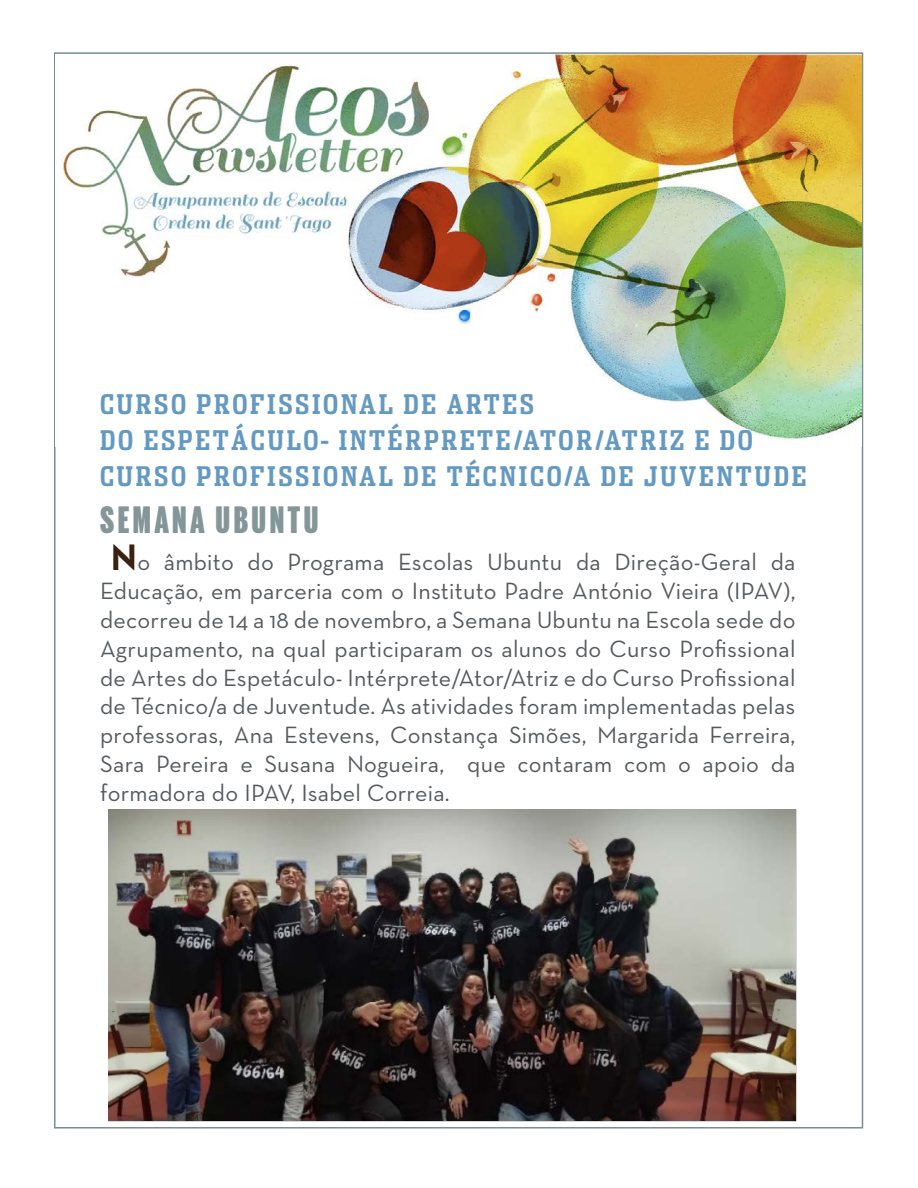
<style>
.page{position:relative;width:918px;height:1188px;background:#fff}
.page>*{position:absolute;margin:0;border:0;box-sizing:border-box;transform-origin:0 0}
.t1{font:900 36px "Benton Sans Extra Comp";letter-spacing:.1em;color:#849698}
.t2{font:700 27px/36px "Dispatch Comp Tab";letter-spacing:.1em;color:#6499c2}
.t3{font:24px/28.8px "Neutra Text";letter-spacing:.01em;color:#565a5d;text-align:justify}
.s1{font-weight:700;font-size:37.5px;color:#3a2111}
</style>
<div class="page">
<img style="left:61px;top:54px;width:801px;height:386px">
<img style="left:108px;top:810px;width:689px;height:311px">
<p class="t2" style="left:100px;top:385px;width:435px">CURSO PROFISSIONAL DE ARTES</p>
<p class="t2" style="left:100px;top:421px;width:708px">DO ESPETÁCULO- INTÉRPRETE/ATOR/ATRIZ E DO<br>CURSO PROFISSIONAL DE TÉCNICO/A DE JUVENTUDE</p>
<p class="t1" style="left:100px;top:499px;width:220px">SEMANA UBUNTU</p>
<p class="t3" style="left:100px;top:547px;width:697px;text-indent:10px"><span class="s1">N</span>o âmbito do Programa Escolas Ubuntu da Direção-Geral da Educação, em parceria com o Instituto Padre António Vieira (IPAV), decorreu de 14 a 18 de novembro, a Semana Ubuntu na Escola sede do Agrupamento, na qual participaram os alunos do Curso Profissional de Artes do Espetáculo- Intérprete/Ator/Atriz e do Curso Profissional de Técnico/a de Juventude. As atividades foram implementadas pelas professoras, Ana Estevens, Constança Simões, Margarida Ferreira, Sara Pereira e Susana Nogueira, que contaram com o apoio da formadora do IPAV, Isabel Correia.</p>
</div>
